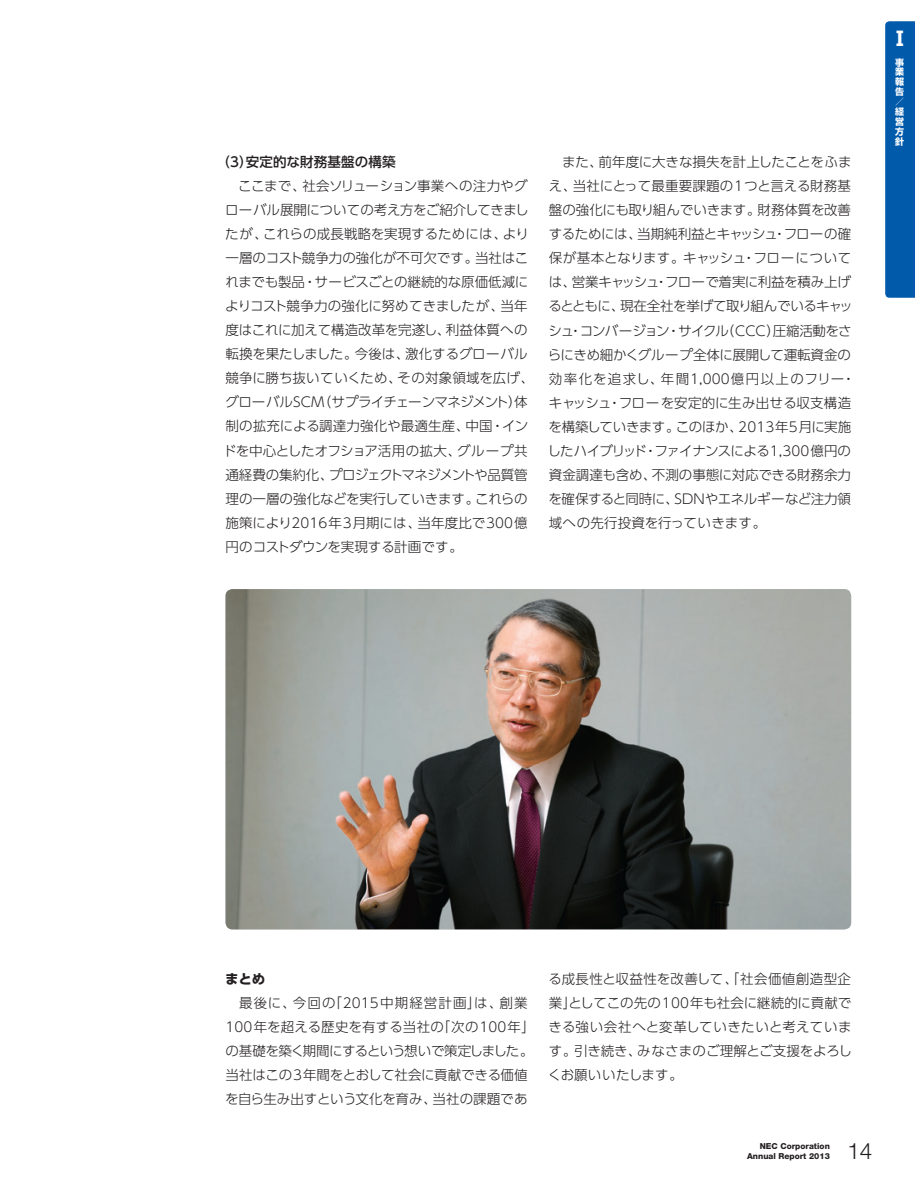
<style>
.page{position:relative;width:915px;height:1191px;background:#fff}
.page>*{position:absolute;margin:0;border:0;box-sizing:border-box;transform-origin:0 0}
.t1{font:300 22.5px "Helvetica Neue";color:#231f20}
.t2{font:700 19.5px "Shin Go Pr 5";color:#fff}
.t3{font:300 13.5px/24px "UD Shin Go Pro";letter-spacing:-.01em;color:#231f20}
.t4{font:500 13.5px "UD Shin Go Pro";letter-spacing:.01em;color:#231f20}
.t5{font:700 13.5px "UD Shin Go Pro";color:#231f20}
.t6{font:700 9px/9.9px "Shin Go Pr 5";color:#fff;text-align:justify}
.t7{font:800 8.25px/9.8px "Helvetica Neue";color:#231f20;text-align:right}
</style>
<div class="page">
<img style="left:225px;top:589px;width:625px;height:340px">
<div style="left:885px;top:21px;width:29px;height:277px;background:#015aaa"></div>
<p class="t4" style="left:216px;top:151px;width:181px">（3）安定的な財務基盤の構築</p>
<p class="t3" style="left:223px;top:174px;width:312px;text-indent:15px">ここまで、社会ソリューション事業への注力やグローバル展開についての考え方をご紹介してきましたが、これらの成長戦略を実現するためには、より一層のコスト競争力の強化が不可欠です。当社はこれまでも製品・サービスごとの継続的な原価低減によりコスト競争力の強化に努めてきましたが、当年度はこれに加えて構造改革を完遂し、利益体質への転換を果たしました。今後は、激化するグローバル競争に勝ち抜いていくため、その対象領域を広げ、グローバルSCM（サプライチェーンマネジメント）体制の拡充による調達力強化や最適生産、中国・インドを中心としたオフショア活用の拡大、グループ共通経費の集約化、プロジェクトマネジメントや品質管理の一層の強化などを実行していきます。これらの施策により2016年3月期には、当年度比で300億円のコストダウンを実現する計画です。</p>
<p class="t3" style="left:547px;top:150px;width:309px;text-indent:15px">また、前年度に大きな損失を計上したことをふまえ、当社にとって最重要課題の1つと言える財務基盤の強化にも取り組んでいきます。財務体質を改善するためには、当期純利益とキャッシュ・フローの確保が基本となります。キャッシュ・フローについては、営業キャッシュ・フローで着実に利益を積み上げるとともに、現在全社を挙げて取り組んでいるキャッシュ・コンバージョン・サイクル（CCC）圧縮活動をさらにきめ細かくグループ全体に展開して運転資金の効率化を追求し、年間1,000億円以上のフリー・キャッシュ・フローを安定的に生み出せる収支構造を構築していきます。このほか、2013年5月に実施したハイブリッド・ファイナンスによる1,300億円の資金調達も含め、不測の事態に対応できる財務余力を確保すると同時に、SDNやエネルギーなど注力領域への先行投資を行っていきます。</p>
<h2 class="t2" style="left:889px;top:24px;width:15px">Ⅰ</h2>
<p class="t6" style="left:894px;top:57px;width:10px">事業報告／経営方針</p>
<p class="t5" style="left:225px;top:967px;width:42px">まとめ</p>
<p class="t3" style="left:225px;top:990px;width:311px;text-align:center">最後に、今回の「2015中期経営計画」は、創業<br>100年を超える歴史を有する当社の「次の100年」の基礎を築く期間にするという想いで策定しました。当社はこの3年間をとおして社会に貢献できる価値を自ら生み出すという文化を育み、当社の課題であ</p>
<p class="t3" style="left:547px;top:966px;width:306px;text-align:justify">る成長性と収益性を改善して、「社会価値創造型企業」としてこの先の100年も社会に継続的に貢献できる強い会社へと変革していきたいと考えています。引き続き、みなさまのご理解とご支援をよろしくお願いいたします。</p>
<p class="t7" style="left:746px;top:1141px;width:84px">NEC Corporation<br>Annual Report 2013</p>
<h1 class="t1" style="left:847px;top:1137px;width:27px">14</h1>
</div>
